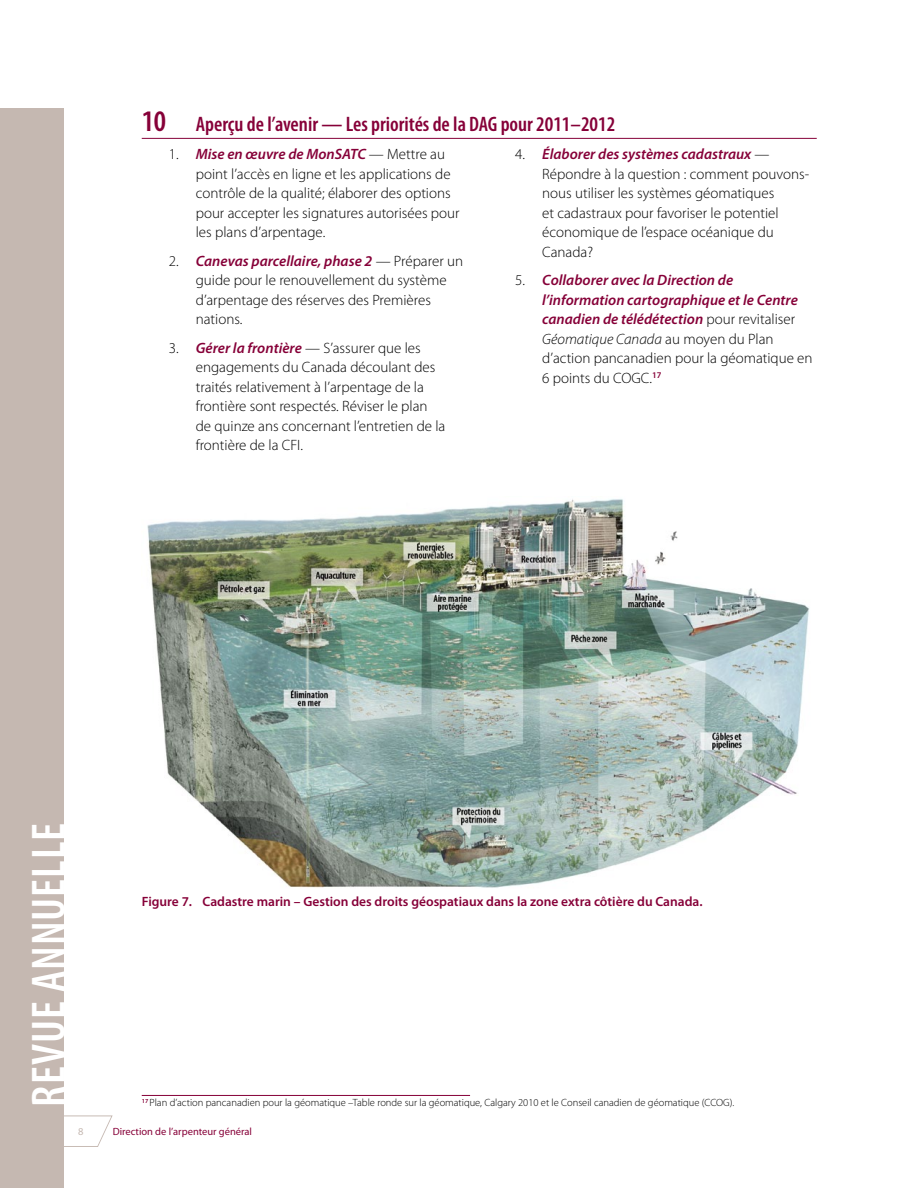
<style>
.page{position:relative;width:918px;height:1188px;background:#fff}
.page>*{position:absolute;margin:0;border:0;box-sizing:border-box;transform-origin:0 0}
.t1{font:600 condensed 48px "Myriad Pro";letter-spacing:.02em;color:#fff}
.t2{font:600 condensed 21px "Myriad Pro";color:#860038}
.t3{font:300 15px/19.5px "Myriad Pro";color:#000}
.t4{font:italic 600 15px/19.5px "Myriad Pro";color:#860038}
.t5{font:600 13.5px "Myriad Pro";color:#860038}
.Footnote{font:300 10.5px "Myriad Pro";color:#000}
.t6{font:10.5px "Myriad Pro";color:#860038}
.t7{font:10.5px "Myriad Pro";color:#c5b8b1}
.s1{font-size:30px}
.s2{font-weight:600;font-style:italic;color:#860038}
.s3{font-weight:300;font-style:normal;color:#000}
.s4{font-weight:300;color:#000}
</style>
<div class="page">
<svg style="left:64px;top:1115px;width:49px;height:32px"></svg>
<div style="left:0;top:108px;width:64px;height:1080px;background:#c5b8b1"></div>
<hr style="left:142px;top:138px;width:675px;height:1px;background:#860038">
<img style="left:147px;top:499px;width:663px;height:389px">
<hr style="left:142px;top:1095px;width:328px;height:1px;background:#860038">
<h2 class="t2" style="left:142px;top:112px;width:475px"><span class="s1">10</span> Aperçu de l’avenir — Les priorités de la DAG pour 2011–2012</h2>
<p class="t3" style="left:196px;top:145px;width:265px;text-indent:-27px">1. <span class="s2">Mise en œuvre de MonSATC</span> — Mettre au point l’accès en ligne et les applications de contrôle de la qualité; élaborer des options pour accepter les signatures autorisées pour les plans d’arpentage.</p>
<p class="t3" style="left:196px;top:251px;width:269px;text-indent:-27px">2. <span class="s2">Canevas parcellaire, phase 2</span> — Préparer un guide pour le renouvellement du système d’arpentage des réserves des Premières nations.</p>
<p class="t3" style="left:196px;top:338px;width:251px;text-indent:-27px">3. <span class="s2">Gérer la frontière</span> — S’assurer que les engagements du Canada découlant des traités relativement à l’arpentage de la frontière sont respectés. Réviser le plan de quinze ans concernant l’entretien de la frontière de la CFI.</p>
<p class="t3" style="left:542px;top:145px;width:268px;text-indent:-27px">4. <span class="s2">Élaborer des systèmes cadastraux</span> — Répondre à la question : comment pouvons&shy;nous utiliser les systèmes géomatiques<br>et cadastraux pour favoriser le potentiel économique de l’espace océanique du Canada?</p>
<p class="t4" style="left:542px;top:271px;width:272px;text-indent:-27px"><span class="s3">5.</span> Collaborer avec la Direction de l’information cartographique et le Centre canadien de télédétection <span class="s3">pour revitaliser </span><span class="s4">Géomatique Canada</span> <span class="s3">au moyen du Plan d’action pancanadien pour la géomatique en 6 points du COGC.</span><sup>17</sup></p>
<h1 class="t1" style="left:22px;top:1107px;width:285px;rotate:-90deg">REVUE ANNUELLE</h1>
<p class="t5" style="left:142px;top:894px;width:562px">Figure 7. Cadastre marin – Gestion des droits géospatiaux dans la zone extra côtière du Canada.</p>
<p class="Footnote" style="left:142px;top:1097px;width:594px"><sup>17</sup> Plan d’action pancanadien pour la géomatique –Table ronde sur la géomatique, Calgary 2010 et le Conseil canadien de géomatique (CCOG).</p>
<p class="t7" style="left:78px;top:1126px;width:7px">8</p>
<p class="t6" style="left:113px;top:1126px;width:141px">Direction de l’arpenteur général</p>
</div>
